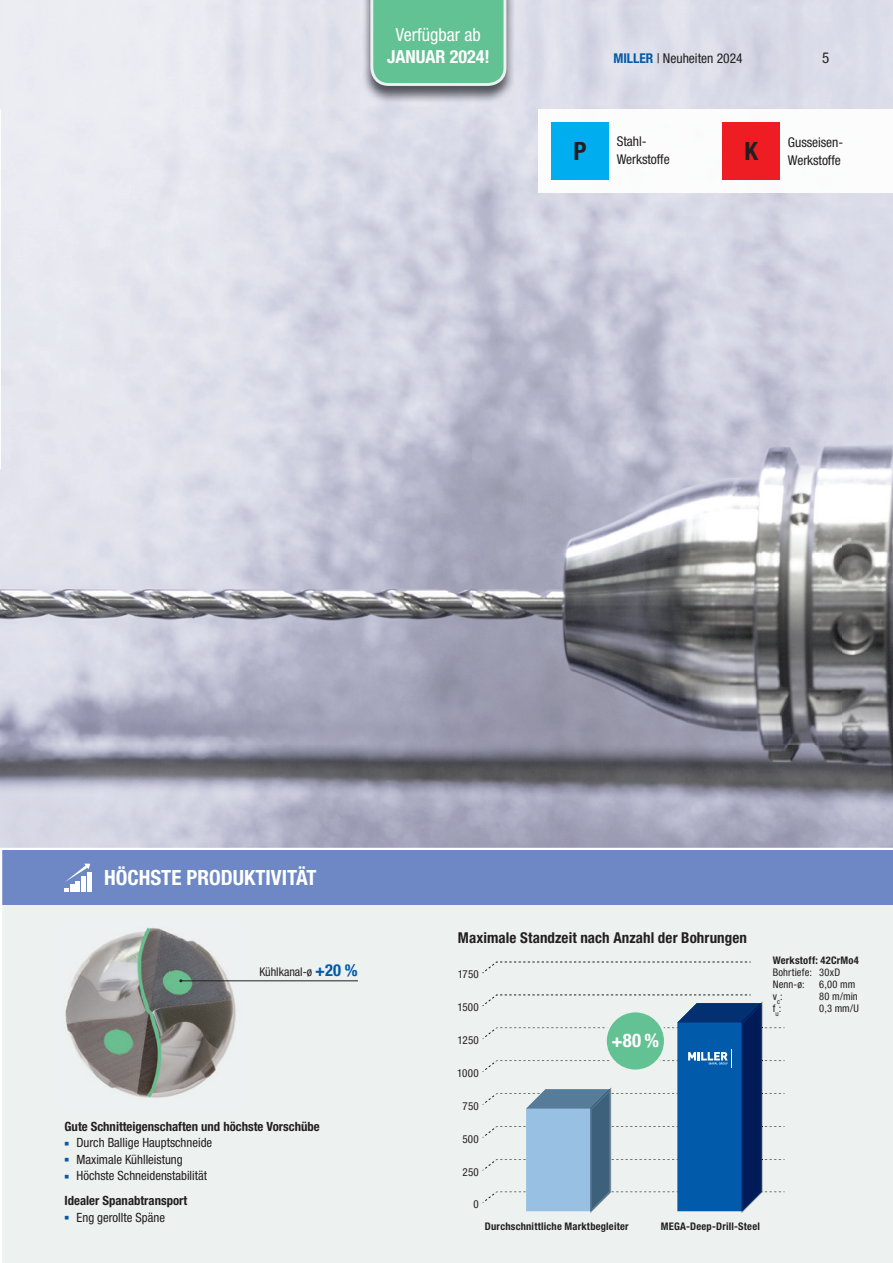
<style>
.page{position:relative;width:893px;height:1263px;background:#fff}
.page>*{position:absolute;margin:0;border:0;box-sizing:border-box;transform-origin:0 0}
.t1{font:700 condensed 25.2px "Helvetica Neue LT Pro";color:#231f20}
.t2{font:700 condensed 21px "Helvetica Neue LT Pro";color:#fff}
.t3{font:700 condensed 18.75px "Helvetica Neue LT Pro";color:#fff}
.t4{font:condensed 18px "Helvetica Neue LT Pro";color:#fff}
.t5{font:700 condensed 18px "Helvetica Neue LT Pro";color:#fff}
.t6{font:700 condensed 15px "Helvetica Neue LT Pro";letter-spacing:.005em;color:#231f20}
.t7{font:condensed 15px "Helvetica Neue LT Pro";color:#231f20}
.t8{font:condensed 13.5px/18px "Helvetica Neue LT Pro";letter-spacing:-.005em;color:#231f20}
.t9{font:condensed 12.75px/25px "Helvetica Neue LT Pro";color:#231f20}
.t10{font:700 condensed 12.75px "Helvetica Neue LT Pro";color:#231f20}
.t11{font:condensed 12px "Helvetica Neue LT Pro";color:#231f20}
.t12{font:condensed 11.1px "Helvetica Neue LT Pro";letter-spacing:.03em;color:#231f20}
.t13{font:700 condensed 10.5px "Helvetica Neue LT Pro";letter-spacing:.02em;color:#231f20}
.t14{font:condensed 10.5px/12px "Helvetica Neue LT Pro";letter-spacing:.015em;color:#231f20}
.s1{font-weight:700;color:#015aaa}
.s2{font-weight:700;font-size:16.5px;color:#015aaa}
.s3{color:#015aaa}
.s4{font-weight:700}
</style>
<div class="page">
<div style="left:1px;top:900px;width:892px;height:363px;background:#edf1f0"></div>
<img style="left:0;top:0;width:367px;height:848px">
<img style="left:473px;top:0;width:420px;height:848px">
<img style="left:367px;top:103px;width:106px;height:745px">
<img style="left:0;top:109px;width:1px;height:360px">
<div style="left:1px;top:850px;width:892px;height:55px;background:#6d88c5"></div>
<svg style="left:482px;top:961px;width:269px;height:13px"></svg>
<img style="left:539px;top:109px;width:354px;height:83px">
<div style="left:723px;top:122px;width:57px;height:57px;background:#ee1d23"></div>
<div style="left:552px;top:122px;width:57px;height:57px;background:#00aeef"></div>
<img style="left:65px;top:927px;width:181px;height:171px">
<hr style="left:87px;top:872px;width:4px;height:19px;background:#fff">
<svg style="left:65px;top:864px;width:25px;height:27px"></svg>
<hr style="left:181px;top:980px;width:177px;height:1px;background:#231f20">
<svg style="left:482px;top:994px;width:303px;height:219px"></svg>
<hr style="left:0;top:848px;width:2px;height:415px;background:#fff">
<img style="left:362px;top:0;width:153px;height:103px">
<svg style="left:370px;top:0;width:136px;height:86px;background:#6cc49a"></svg>
<h3 class="t4" style="left:396px;top:24px;width:86px">Verfügbar ab</h3>
<h3 class="t5" style="left:387px;top:46px;width:104px">JANUAR 2024!</h3>
<p class="t8" style="left:613px;top:49px;width:131px"><span class="s1">MILLER</span> | Neuheiten 2024</p>
<p class="t7" style="left:822px;top:49px;width:9px">5</p>
<p class="t8" style="left:617px;top:132px;width:54px">Stahl-<br>Werkstoffe</p>
<h1 class="t1" style="left:574px;top:136px;width:15px">P</h1>
<h1 class="t1" style="left:744px;top:136px;width:15px">K</h1>
<p class="t8" style="left:788px;top:133px;width:57px">Gusseisen-<br>Werkstoffe</p>
<h2 class="t2" style="left:104px;top:865px;width:214px">HÖCHSTE PRODUKTIVITÄT</h2>
<p class="t11" style="left:259px;top:965px;width:100px">Kühlkanal-ø <span class="s2">+20 %</span></p>
<p class="t10" style="left:65px;top:1118px;width:257px">Gute Schnitteigenschaften und höchste Vorschübe</p>
<p class="t9" style="left:65px;top:1130px;width:149px"><span class="s3">■</span> Durch Ballige Hauptschneide</p>
<p class="t9" style="left:65px;top:1146px;width:120px"><span class="s3">■</span> Maximale Kühlleistung</p>
<p class="t9" style="left:65px;top:1163px;width:144px"><span class="s3">■</span> Höchste Schneidenstabilität<br><span class="s4">Idealer Spanabtransport</span></p>
<p class="t9" style="left:65px;top:1204px;width:102px"><span class="s3">■</span> Eng gerollte Späne</p>
<p class="t6" style="left:458px;top:928px;width:291px">Maximale Standzeit nach Anzahl der Bohrungen</p>
<p class="t12" style="left:458px;top:968px;width:23px">1750</p>
<p class="t12" style="left:457px;top:1001px;width:23px">1500</p>
<p class="t12" style="left:458px;top:1033px;width:23px">1250</p>
<p class="t12" style="left:457px;top:1066px;width:23px">1000</p>
<p class="t12" style="left:463px;top:1099px;width:18px">750</p>
<p class="t12" style="left:462px;top:1132px;width:18px">500</p>
<p class="t12" style="left:462px;top:1165px;width:18px">250</p>
<p class="t12" style="left:474px;top:1197px;width:7px">0</p>
<h3 class="t3" style="left:611px;top:1029px;width:49px">+80 %</h3>
<p class="t13" style="left:485px;top:1220px;width:145px">Durchschnittliche Marktbegleiter</p>
<p class="t13" style="left:661px;top:1220px;width:100px">MEGA-Deep-Drill-Steel</p>
<p class="t13" style="left:773px;top:954px;width:88px">Werkstoff: 42CrMo4</p>
<p class="t14" style="left:773px;top:966px;width:69px">Bohrtiefe: 30xD<br>Nenn-ø:</p>
<p class="t14" style="left:819px;top:978px;width:37px">6,00 mm</p>
<p class="t14" style="left:773px;top:990px;width:11px">v<sub>c</sub>:</p>
<p class="t14" style="left:819px;top:990px;width:40px">80 m/min</p>
<p class="t14" style="left:773px;top:1002px;width:10px">f<sub>u</sub>:</p>
<p class="t14" style="left:819px;top:1002px;width:41px">0,3 mm/U</p>
</div>
